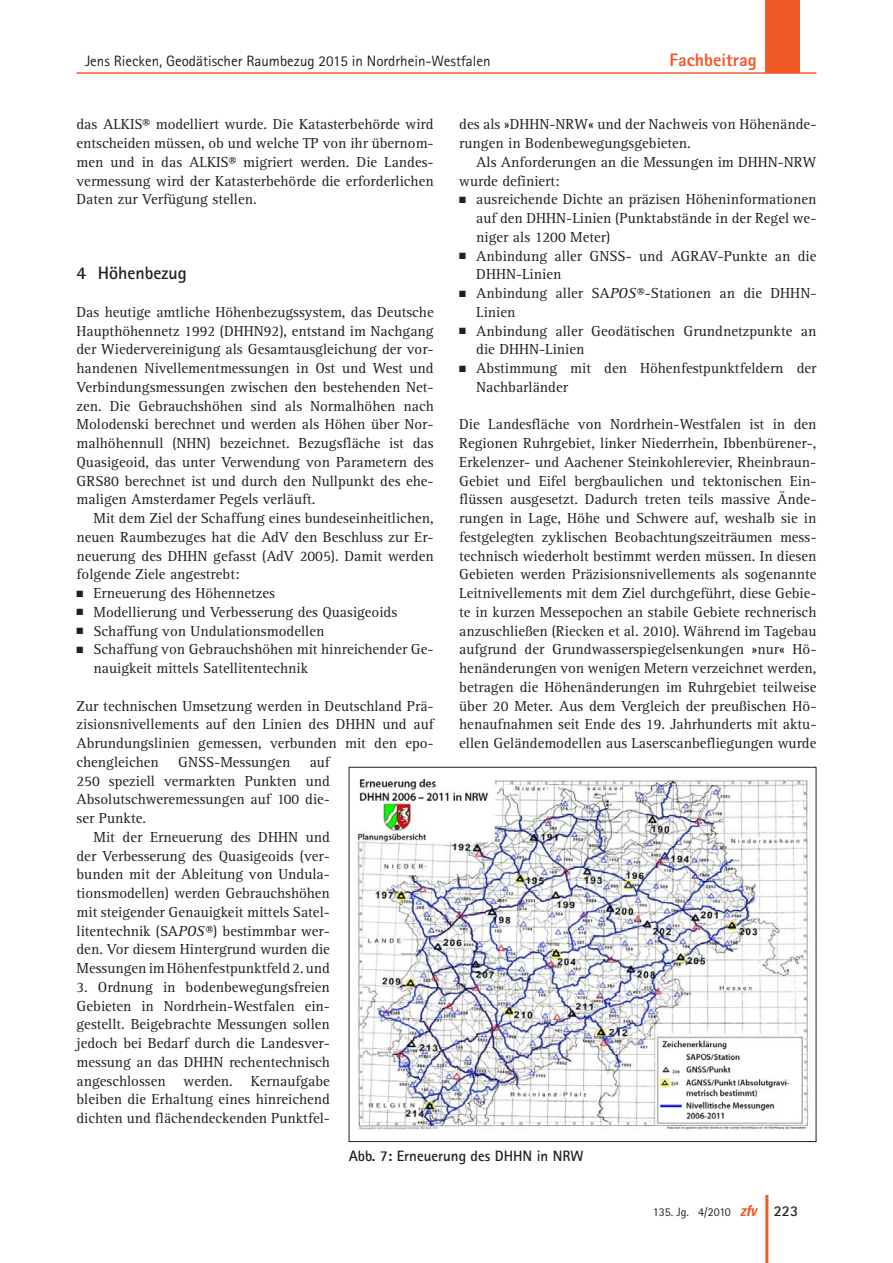
<style>
.page{position:relative;width:893px;height:1263px;background:#fff}
.page>*{position:absolute;margin:0;border:0;box-sizing:border-box;transform-origin:0 0}
.t1{font:800 18px "Rotis Sans Serif";color:#f15929}
._11_titel_1{font:700 18px "Rotis Sans Serif";color:#231f20}
._01_normal_oEZ_AA{font:15px/18.8px "Rotis Serif";color:#231f20;text-align:justify}
._01_normal{font:15px/18.8px "Rotis Serif";color:#231f20;text-align:justify}
._02_normal_bp{font:15px/18.8px "Rotis Serif";color:#231f20}
.t2{font:15px "Rotis Sans Serif";color:#231f20}
._03_abb{font:700 15px "Rotis Sans Serif";color:#231f20}
.t3{font:12px "Rotis Sans Serif";color:#231f20}
.s1{font-style:italic}
.s2{font-family:"Univers";font-weight:700;font-style:italic;font-stretch:condensed;font-size:15px;color:#f15929}
.s3{font-weight:700;font-size:15px}
</style>
<div class="page">
<div style="left:765px;top:0;width:34px;height:72px;background:#f15929"></div>
<hr style="left:77px;top:72px;width:739px;height:2px;background:#f15929">
<hr style="left:765px;top:1195px;width:3px;height:68px;background:#f15929">
<img style="left:357px;top:778px;width:452px;height:352px">
<p class="t2" style="left:85px;top:52px;width:407px">Jens Riecken, Geodätischer Raumbezug 2015 in Nordrhein-Westfalen</p>
<p class="t1" style="left:670px;top:48px;width:89px">Fachbeitrag</p>
<p class="_01_normal" style="left:77px;top:115px;width:359px">das ALKIS® modelliert wurde. Die Katasterbehörde wird entscheiden müssen, ob und welche TP von ihr übernom&shy;men und in das ALKIS® migriert werden. Die Landes&shy;vermessung wird der Katasterbehörde die erforderlichen Daten zur Verfügung stellen.</p>
<p class="_11_titel_1" style="left:77px;top:262px;width:112px">4 Höhenbezug</p>
<p class="_01_normal_oEZ_AA" style="left:77px;top:303px;width:359px">Das heutige amtliche Höhenbezugssystem, das Deutsche Haupthöhennetz 1992 (DHHN92), entstand im Nachgang der Wiedervereinigung als Gesamtausgleichung der vor&shy;handenen Nivellementmessungen in Ost und West und Verbindungsmessungen zwischen den bestehenden Net&shy;zen. Die Gebrauchshöhen sind als Normalhöhen nach Molodenski berechnet und werden als Höhen über Nor&shy;malhöhennull (NHN) bezeichnet. Bezugsfläche ist das Quasigeoid, das unter Verwendung von Parametern des GRS80 berechnet ist und durch den Nullpunkt des ehe&shy;maligen Amsterdamer Pegels verläuft.</p>
<p class="_01_normal" style="left:77px;top:509px;width:359px;text-indent:17px">Mit dem Ziel der Schaffung eines bundeseinheitlichen, neuen Raumbezuges hat die AdV den Beschluss zur Er&shy;neuerung des DHHN gefasst (AdV 2005). Damit werden folgende Ziele angestrebt:</p>
<p class="_02_normal_bp" style="left:77px;top:584px;width:200px">■ Erneuerung des Höhennetzes</p>
<p class="_02_normal_bp" style="left:77px;top:603px;width:322px">■ Modellierung und Verbesserung des Quasigeoids</p>
<p class="_02_normal_bp" style="left:77px;top:622px;width:249px">■ Schaffung von Undulationsmodellen</p>
<p class="_02_normal_bp" style="left:94px;top:640px;width:342px;text-indent:-17px">■ Schaffung von Gebrauchshöhen mit hinreichender Ge&shy;nauigkeit mittels Satellitentechnik</p>
<p class="_01_normal_oEZ_AA" style="left:77px;top:697px;width:359px">Zur technischen Umsetzung werden in Deutschland Prä&shy;zisionsnivellements auf den Linien des DHHN und auf Abrundungslinien gemessen, verbunden mit den epo&shy;chengleichen</p>
<p class="_01_normal_oEZ_AA" style="left:77px;top:753px;width:255px;text-indent:233px">auf 250 speziell vermarkten Punkten und Absolutschweremessungen auf 100 die&shy;ser Punkte.</p>
<p class="_01_normal" style="left:77px;top:828px;width:255px;text-indent:17px">Mit der Erneuerung des DHHN und der Verbesserung des Quasigeoids (ver&shy;bunden mit der Ableitung von Undula&shy;tionsmodellen) werden Gebrauchshöhen mit steigender Genauigkeit mittels Satel&shy;litentechnik (SA<span class="s1">POS</span>®) bestimmbar wer&shy;den. Vor diesem Hintergrund wurden die Messungen im Höhenfestpunktfeld 2. und</p>
<p class="_01_normal" style="left:77px;top:978px;width:255px">3. Ordnung in bodenbewegungsfreien Gebieten in Nordrhein-Westfalen ein&shy;gestellt. Beigebrachte Messungen sollen jedoch bei Bedarf durch die Landesver&shy;messung an das DHHN rechentechnisch angeschlossen werden. Kernaufgabe bleiben die Erhaltung eines hinreichend dichten und flächendeckenden Punktfel-</p>
<p class="_01_normal_oEZ_AA" style="left:178px;top:753px;width:114px">GNSS-Messungen</p>
<p class="_01_normal" style="left:459px;top:115px;width:359px">des als »DHHN‑NRW« und der Nachweis von Höhenände&shy;rungen in Bodenbewegungsgebieten.</p>
<p class="_01_normal" style="left:459px;top:153px;width:359px;text-indent:17px">Als Anforderungen an die Messungen im DHHN-NRW wurde definiert:</p>
<p class="_02_normal_bp" style="left:476px;top:190px;width:342px;text-align:justify;text-indent:-17px">■ ausreichende Dichte an präzisen Höheninformationen auf den DHHN-Linien (Punktabstände in der Regel we&shy;niger als 1200 Meter)</p>
<p class="_02_normal_bp" style="left:476px;top:247px;width:342px;text-indent:-17px">■ Anbindung aller GNSS- und AGRAV-Punkte an die<br>DHHN-Linien</p>
<p class="_02_normal_bp" style="left:476px;top:284px;width:340px;text-indent:-17px">■ Anbindung aller SA<span class="s1">POS</span>®-Stationen an die DHHN-<br>Linien</p>
<p class="_02_normal_bp" style="left:476px;top:322px;width:342px;text-indent:-17px">■ Anbindung aller Geodätischen Grundnetzpunkte an die DHHN-Linien</p>
<p class="_02_normal_bp" style="left:476px;top:359px;width:342px;text-indent:-17px">■ Abstimmung mit den Höhenfestpunktfeldern der<br>Nachbarländer</p>
<p class="_01_normal_oEZ_AA" style="left:459px;top:415px;width:359px">Die Landesfläche von Nordrhein-Westfalen ist in den Regionen Ruhrgebiet, linker Niederrhein, Ibbenbürener‑, Erkelenzer- und Aachener Steinkohlerevier, Rheinbraun-Gebiet und Eifel bergbaulichen und tektonischen Ein&shy;flüssen ausgesetzt. Dadurch treten teils massive Ände&shy;rungen in Lage, Höhe und Schwere auf, weshalb sie in festgelegten zyklischen Beobachtungszeiträumen mess&shy;technisch wiederholt bestimmt werden müssen. In diesen Gebieten werden Präzisionsnivellements als sogenannte Leitnivellements mit dem Ziel durchgeführt, diese Gebie&shy;te in kurzen Messepochen an stabile Gebiete rechnerisch anzuschließen (Riecken et al. 2010). Während im Tagebau aufgrund der Grundwasserspiegelsenkungen »nur« Hö&shy;henänderungen von wenigen Metern verzeichnet werden, betragen die Höhenänderungen im Ruhrgebiet teilweise über 20 Meter. Aus dem Vergleich der preußischen Hö&shy;henaufnahmen seit Ende des 19. Jahrhunderts mit aktu&shy;ellen Geländemodellen aus Laserscanbefliegungen wurde</p>
<p class="_03_abb" style="left:349px;top:1146px;width:236px">Abb. 7: Erneuerung des DHHN in NRW</p>
<p class="t3" style="left:653px;top:1205px;width:147px">135. Jg. 4/2010 <span class="s2">zfv</span> <span class="s3">223</span></p>
</div>
